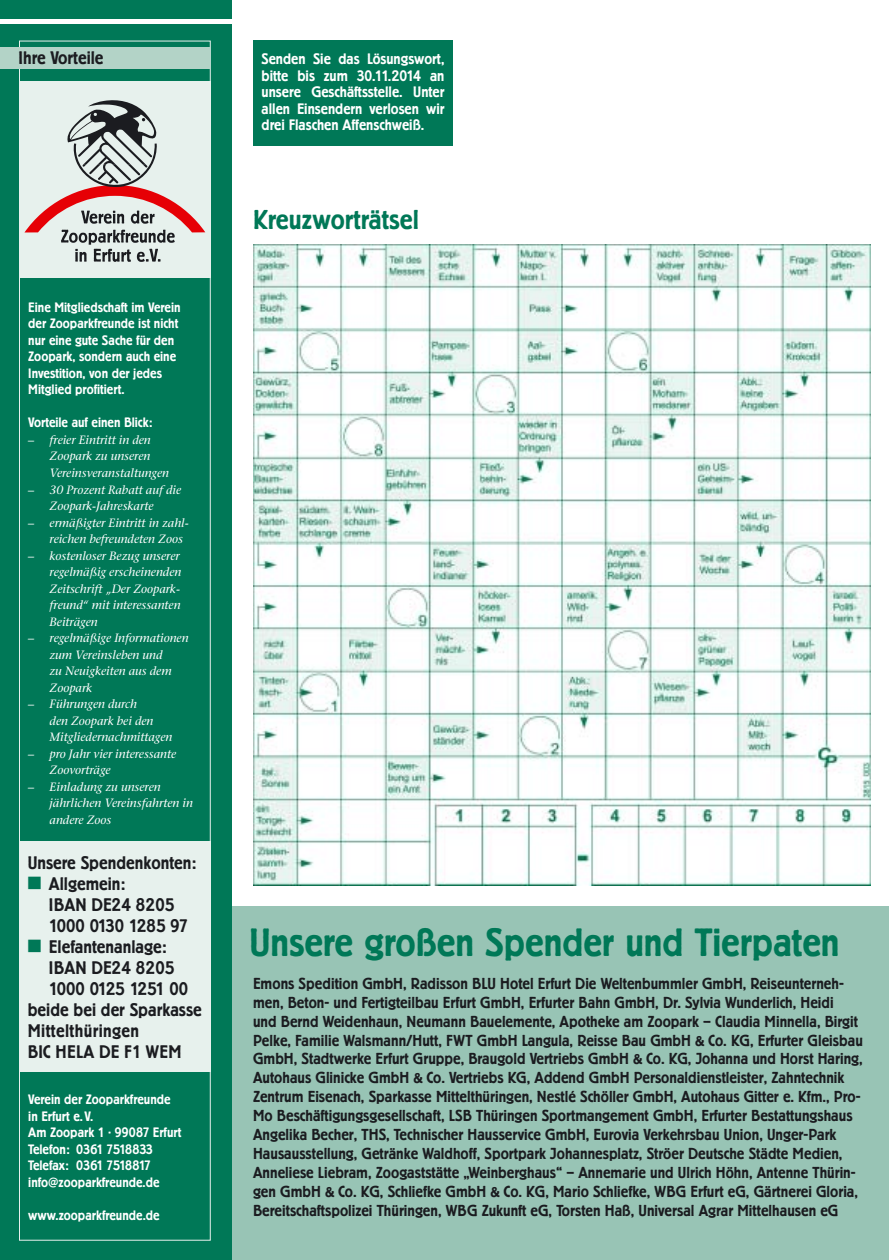
<style>
.page{position:relative;width:889px;height:1260px;background:#fff}
.page>*{position:absolute;margin:0;border:0;box-sizing:border-box;transform-origin:0 0}
.t1{font:500 39px "Berliner Grotesk";letter-spacing:-.005em;color:#007857}
.t2{font:500 27px "Berliner Grotesk";color:#007857}
.t3{font:500 18px/21px "Berliner Grotesk";color:#1b1c20}
.t4{font:500 18px "Berliner Grotesk";letter-spacing:.02em;color:#1b1c20}
.t5{font:500 18px "Berliner Grotesk";letter-spacing:-.03em;color:#1b1c20}
.t6{font:500 15.75px/18.9px "Berliner Grotesk";color:#1b1c20}
.t7{font:500 15px/16.5px "Berliner Grotesk";color:#fff;text-align:justify}
.t8{font:500 13.5px/16.5px "Berliner Grotesk";color:#fff}
.t9{font:italic 12px/16.5px "Stone Serif";color:#fff}
.s1{font-family:"Brauer Neue";font-weight:700}
</style>
<div class="page">
<div style="left:0;top:0;width:232px;height:1259px;background:#007857"></div>
<div style="left:232px;top:906px;width:657px;height:353px;background:#98c4b5"></div>
<div style="left:0;top:48px;width:210px;height:21px;background:#b3d3c7"></div>
<div style="left:19px;top:81px;width:192px;height:197px;background:#e7f1ed"></div>
<svg style="left:24px;top:100px;width:181px;height:162px"></svg>
<div style="left:19px;top:841px;width:192px;height:230px;background:#e7f1ed"></div>
<div style="left:0;top:19px;width:232px;height:5px;background:#fff"></div>
<img style="left:253px;top:245px;width:617px;height:640px">
<div style="left:253px;top:40px;width:200px;height:106px;background:#007857"></div>
<p class="t3" style="left:19px;top:48px;width:87px">Ihre Vorteile</p>
<p class="t8" style="left:28px;top:299px;width:154px">Eine Mitgliedschaft im Verein der Zooparkfreunde ist nicht nur eine gute Sache für den<br>Zoopark, sondern auch eine<br>Investition, von der jedes<br>Mitglied profitiert.</p>
<p class="t8" style="left:28px;top:415px;width:125px">Vorteile auf einen Blick:</p>
<p class="t9" style="left:50px;top:433px;width:121px;text-indent:-21px">– freier Eintritt in den<br>Zoopark zu unseren<br>Vereinsveranstaltungen</p>
<p class="t9" style="left:28px;top:482px;width:154px;text-align:center">– 30 Prozent Rabatt auf die<br>Zoopark-Jahreskarte</p>
<p class="t9" style="left:50px;top:515px;width:141px;text-indent:-21px">– ermäßigter Eintritt in zahl&shy;reichen befreundeten Zoos</p>
<p class="t9" style="left:50px;top:548px;width:133px;text-indent:-21px">– kostenloser Bezug unserer regelmäßig erscheinenden<br>Zeitschrift „Der Zoopark&shy;freund“ mit interessanten<br>Beiträgen</p>
<p class="t9" style="left:50px;top:631px;width:141px;text-indent:-21px">– regelmäßige Informationen zum Vereinsleben und<br>zu Neuigkeiten aus dem<br>Zoopark</p>
<p class="t9" style="left:50px;top:697px;width:124px;text-indent:-21px">– Führungen durch<br>den Zoopark bei den<br>Mitgliedernachmittagen</p>
<p class="t9" style="left:50px;top:746px;width:128px;text-indent:-21px">– pro Jahr vier interessante<br>Zoovorträge</p>
<p class="t9" style="left:50px;top:779px;width:145px;text-indent:-21px">– Einladung zu unseren jährlichen Vereinsfahrten in andere Zoos</p>
<p class="t3" style="left:28px;top:852px;width:170px">Unsere Spendenkonten:</p>
<p class="t3" style="left:49px;top:873px;width:140px;text-indent:-21px"><sup>■</sup> Allgemein:<br>IBAN DE24 8205<br>1000 0130 1285 97</p>
<p class="t3" style="left:28px;top:936px;width:140px"><sup>■</sup> Elefantenanlage:</p>
<p class="t4" style="left:49px;top:960px;width:127px">IBAN DE24 8205</p>
<p class="t5" style="left:49px;top:981px;width:141px">1000 0125 1251 00</p>
<p class="t3" style="left:28px;top:999px;width:176px">beide bei der Sparkasse</p>
<p class="t4" style="left:28px;top:1023px;width:113px">Mittelthüringen</p>
<p class="t3" style="left:28px;top:1041px;width:155px">BIC HELA DE F1 WEM</p>
<p class="t8" style="left:28px;top:1091px;width:155px">Verein der Zooparkfreunde in Erfurt e. V.<br>Am Zoopark 1 · 99087 Erfurt<br>Telefon: 0361 7518833<br>Telefax: 0361 7518817 info<span class="s1">@</span>zooparkfreunde.de</p>
<p class="t8" style="left:28px;top:1207px;width:133px">www.zooparkfreunde.de</p>
<p class="t7" style="left:262px;top:52px;width:184px">Senden Sie das Lösungswort, bitte bis zum 30.11.2014 an unsere Geschäftsstelle. Unter allen Einsendern verlosen wir drei Flaschen Affenschweiß.</p>
<h2 class="t2" style="left:253px;top:210px;width:167px">Kreuzworträtsel</h2>
<h1 class="t1" style="left:249px;top:928px;width:592px">Unsere großen Spender und Tierpaten</h1>
<p class="t6" style="left:253px;top:974px;width:611px">Emons Spedition GmbH, Radisson BLU Hotel Erfurt Die Weltenbummler GmbH, Reiseunterneh&shy;men, Beton- und Fertigteilbau Erfurt GmbH, Erfurter Bahn GmbH, Dr. Sylvia Wunderlich, Heidi<br>und Bernd Weidenhaun, Neumann Bauelemente, Apotheke am Zoopark – Claudia Minnella, Birgit Pelke, Familie Walsmann/Hutt, FWT GmbH Langula, Reisse Bau GmbH &amp; Co. KG, Erfurter Gleisbau GmbH, Stadtwerke Erfurt Gruppe, Braugold Vertriebs GmbH &amp; Co. KG, Johanna und Horst Haring, Autohaus Glinicke GmbH &amp; Co. Vertriebs KG, Addend GmbH Personaldienstleister, Zahntechnik Zentrum Eisenach, Sparkasse Mittelthüringen, Nestlé Schöller GmbH, Autohaus Gitter e. Kfm., Pro-Mo Beschäftigungsgesellschaft, LSB Thüringen Sportmangement GmbH, Erfurter Bestattungshaus Angelika Becher, THS, Technischer Hausservice GmbH, Eurovia Verkehrsbau Union, Unger-Park Hausausstellung, Getränke Waldhoff, Sportpark Johannesplatz, Ströer Deutsche Städte Medien, Anneliese Liebram, Zoogaststätte „Weinberghaus“ – Annemarie und Ulrich Höhn, Antenne Thürin&shy;gen GmbH &amp; Co. KG, Schliefke GmbH &amp; Co. KG, Mario Schliefke, WBG Erfurt eG, Gärtnerei Gloria, Bereitschaftspolizei Thüringen, WBG Zukunft eG, Torsten Haß, Universal Agrar Mittelhausen eG</p>
</div>
